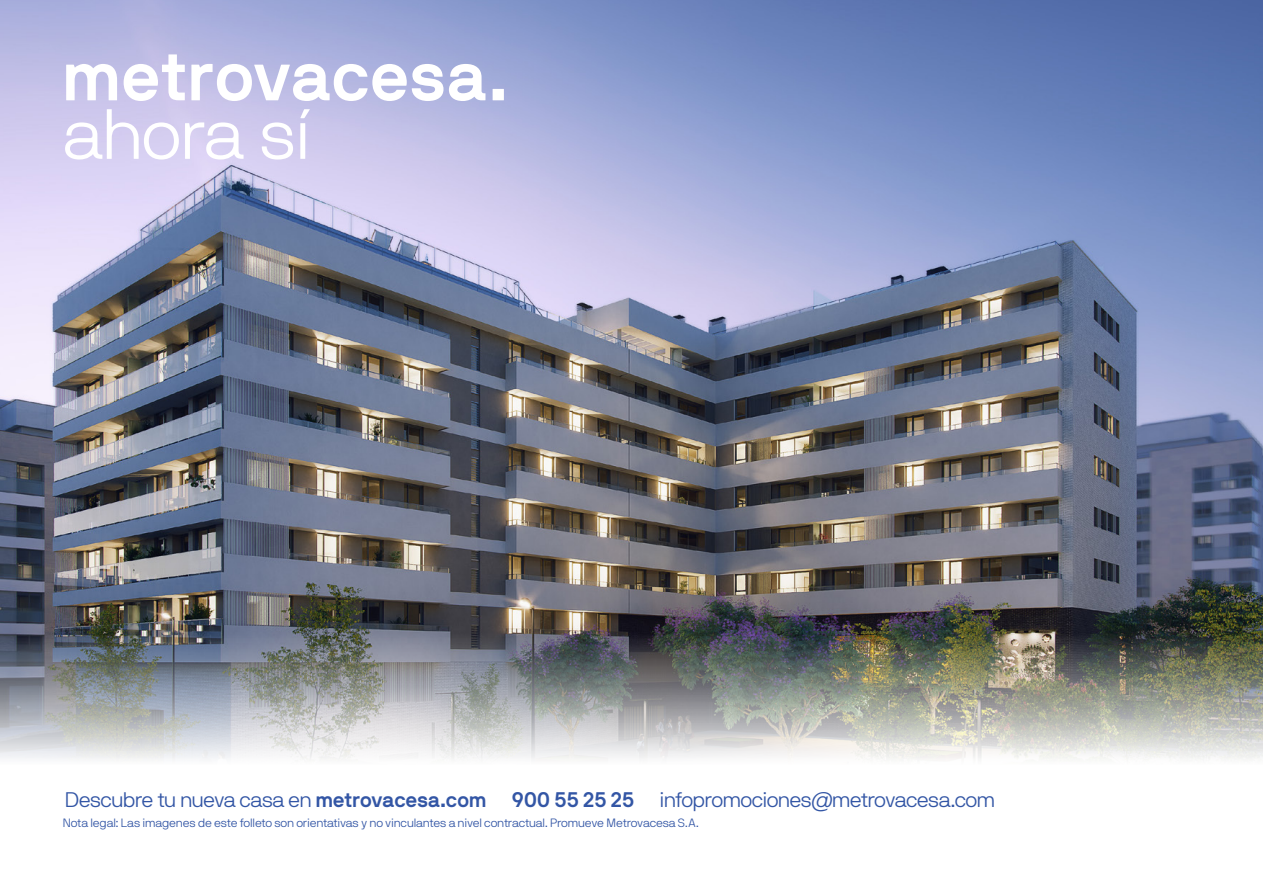
<style>
.page{position:relative;width:1263px;height:893px;background:#fff}
.page>*{position:absolute;margin:0;border:0;box-sizing:border-box;transform-origin:0 0}
.t1{font:700 70.5px "NB International Pro";letter-spacing:-.015em;color:#fff}
.t2{font:300 70.5px "NB International Pro";letter-spacing:-.02em;color:#fff}
.t3{font:300 21px "NB International Pro";letter-spacing:-.035em;color:#3356a5}
.t4{font:300 12px "NB International Pro";letter-spacing:-.02em;color:#3356a5}
.s1{font-weight:700}
</style>
<div class="page">
<img style="left:0;top:0;width:1263px;height:634px">
<img style="left:0;top:634px;width:1263px;height:125px">
<h1 class="t1" style="left:63px;top:35px;width:447px">metrovacesa.</h1>
<h1 class="t2" style="left:63px;top:95px;width:251px">ahora sí</h1>
<h2 class="t3" style="left:65px;top:788px;width:932px">Descubre tu nueva casa en <span class="s1">metrovacesa.com 900 55 25 25</span> infopromociones@metrovacesa.com</h2>
<p class="t4" style="left:63px;top:816px;width:637px">Nota legal: Las imagenes de este folleto son orientativas y no vinculantes a nivel contractual. Promueve Metrovacesa S.A.</p>
</div>
